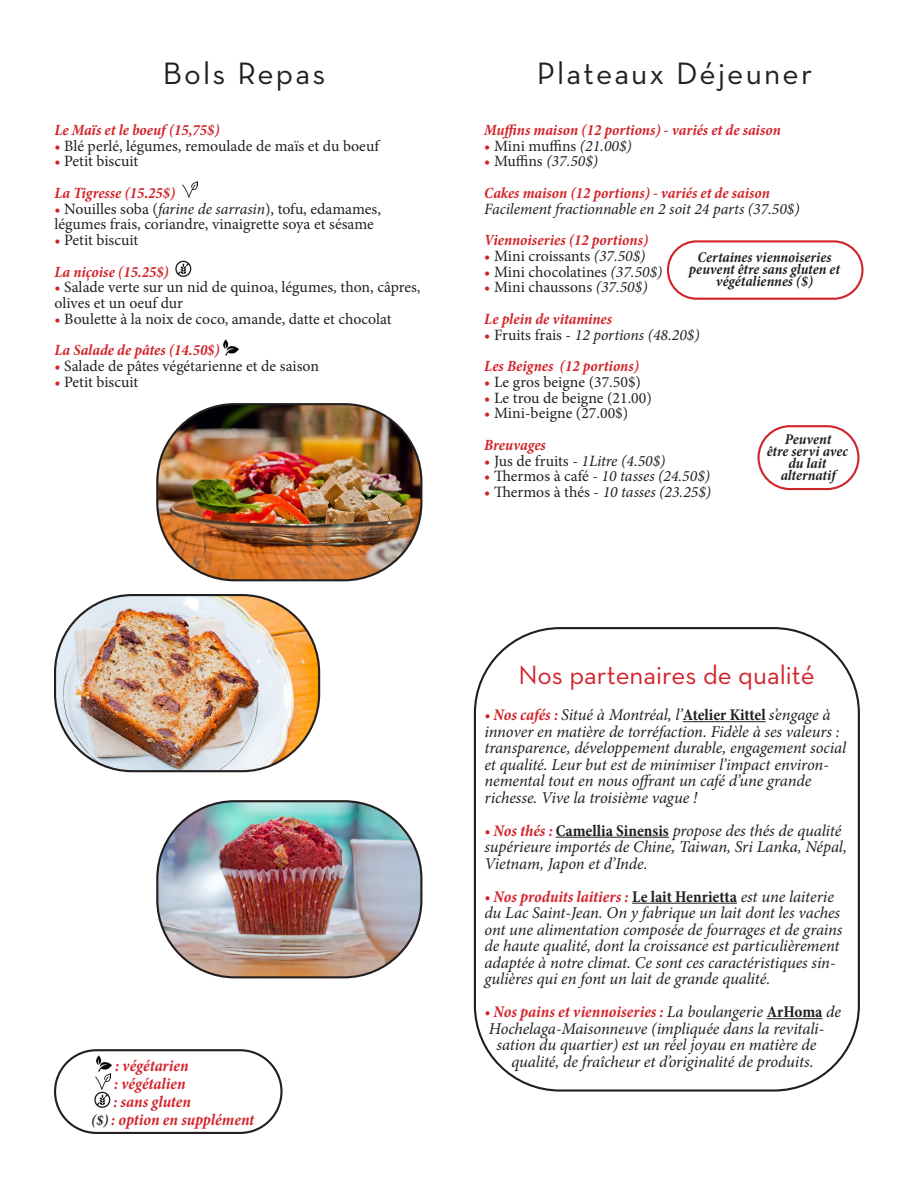
<style>
.page{position:relative;width:918px;height:1188px;background:#fff}
.page>*{position:absolute;margin:0;border:0;box-sizing:border-box;transform-origin:0 0}
.t1{font:31.5px "Neutra Text";letter-spacing:.07em;color:#231f20}
.t2{font:27px "Neutra Text";color:#d1232a}
.t3{font:italic 16.5px/16.5px "Minion Pro";letter-spacing:-.01em;color:#231f20}
.t4{font:italic 700 condensed 16.5px/18px "Minion Pro";letter-spacing:.005em;color:#d1232a}
.t5{font:15.75px/15.8px "Minion Pro";color:#231f20}
.t6{font:italic 15.75px/15.8px "Minion Pro";letter-spacing:-.005em;color:#231f20}
.t7{font:italic 700 condensed 15.75px "Minion Pro";letter-spacing:.005em;color:#d1232a}
.t8{font:italic 700 condensed 15px/12px "Minion Pro";letter-spacing:.005em;color:#231f20;text-align:center}
.s1{color:#d1232a}
.s2{font-style:italic}
.s3{font-style:normal;color:#d1232a}
.s4{font-style:normal}
.s5{font-weight:700;font-stretch:condensed;color:#d1232a}
.s6{font-size:15px;color:#231f20}
.s7{font-weight:700;font-style:normal;font-stretch:condensed}
.s8{font-weight:400;font-stretch:normal;color:#231f20}
.s9{font-style:normal;color:#231f20}
</style>
<div class="page">
<hr style="left:683px;top:721px;width:83px;height:1px;background:#231f20">
<hr style="left:556px;top:837px;width:113px;height:1px;background:#231f20">
<hr style="left:632px;top:903px;width:105px;height:1px;background:#231f20">
<hr style="left:767px;top:1018px;width:55px;height:1px;background:#231f20">
<div style="left:667px;top:240px;width:197px;height:60px;border:2px solid #d1232a;border-radius:29px"></div>
<img style="left:182px;top:182px;width:15px;height:16px">
<img style="left:176px;top:261px;width:16px;height:16px">
<img style="left:223px;top:340px;width:15px;height:15px">
<img style="left:55px;top:595px;width:264px;height:176px">
<div style="left:54px;top:594px;width:266px;height:178px;border:2px solid #231f20;border-radius:77px"></div>
<img style="left:158px;top:801px;width:263px;height:176px">
<div style="left:156px;top:800px;width:266px;height:178px;border:2px solid #231f20;border-radius:77px"></div>
<div style="left:757px;top:425px;width:103px;height:65px;border:2px solid #d1232a;border-radius:31px"></div>
<img style="left:97px;top:1056px;width:15px;height:15px">
<img style="left:96px;top:1073px;width:15px;height:16px">
<img style="left:94px;top:1091px;width:16px;height:16px">
<div style="left:54px;top:1049px;width:229px;height:85px;border:2px solid #231f20;border-radius:41px"></div>
<img style="left:159px;top:404px;width:262px;height:176px">
<div style="left:156px;top:403px;width:266px;height:178px;border:2px solid #231f20;border-radius:77px"></div>
<p class="t1" style="left:163px;top:54px;width:164px">Bols Repas</p>
<p class="t7" style="left:54px;top:119px;width:167px">Le Maïs et le boeuf (15,75$)</p>
<p class="t5" style="left:54px;top:138px;width:326px"><span class="s1">•</span> Blé perlé, légumes, remoulade de maïs et du boeuf</p>
<p class="t5" style="left:54px;top:153px;width:85px"><span class="s1">•</span> Petit biscuit</p>
<p class="t7" style="left:54px;top:182px;width:122px">La Tigresse (15.25$)</p>
<p class="t5" style="left:54px;top:201px;width:328px"><span class="s1">•</span> Nouilles soba (<span class="s2">farine de sarrasin</span>), tofu, edamames, légumes frais, coriandre, vinaigrette soya et sésame</p>
<p class="t5" style="left:54px;top:232px;width:85px"><span class="s1">•</span> Petit biscuit</p>
<p class="t7" style="left:54px;top:261px;width:116px">La niçoise (15.25$)</p>
<p class="t5" style="left:54px;top:279px;width:367px"><span class="s1">•</span> Salade verte sur un nid de quinoa, légumes, thon, câpres, olives et un oeuf dur</p>
<p class="t5" style="left:54px;top:311px;width:339px"><span class="s1">•</span> Boulette à la noix de coco, amande, datte et chocolat</p>
<p class="t7" style="left:54px;top:339px;width:167px">La Salade de pâtes (14.50$)</p>
<p class="t5" style="left:54px;top:358px;width:266px"><span class="s1">•</span> Salade de pâtes végétarienne et de saison</p>
<p class="t5" style="left:54px;top:374px;width:85px"><span class="s1">•</span> Petit biscuit</p>
<p class="t1" style="left:537px;top:54px;width:277px">Plateaux Déjeuner</p>
<p class="t7" style="left:484px;top:119px;width:298px">Muffins maison (12 portions) - variés et de saison</p>
<p class="t5" style="left:484px;top:138px;width:149px"><span class="s1">•</span> Mini muffins <span class="s2">(21.00$)</span></p>
<p class="t6" style="left:484px;top:153px;width:115px"><span class="s3">•</span> <span class="s4">Muffins</span> (37.50$)</p>
<p class="t6" style="left:484px;top:185px;width:317px"><span class="s5">Cakes maison (12 portions) - variés et de saison<br></span>Facilement fractionnable en 2 soit 24 parts (37.50$)</p>
<p class="t7" style="left:484px;top:229px;width:165px">Viennoiseries (12 portions)</p>
<p class="t5" style="left:484px;top:248px;width:163px"><span class="s1">•</span> Mini croissants <span class="s2">(37.50$)</span></p>
<p class="t5" style="left:484px;top:264px;width:180px"><span class="s1">•</span> Mini chocolatines <span class="s2">(37.50$)</span></p>
<p class="t5" style="left:484px;top:279px;width:165px"><span class="s1">•</span> Mini chaussons <span class="s2">(37.50$)</span></p>
<p class="t7" style="left:484px;top:308px;width:129px">Le plein de vitamines</p>
<p class="t6" style="left:484px;top:327px;width:217px"><span class="s3">•</span> <span class="s4">Fruits frais -</span> 12 portions (48.20$)</p>
<p class="t7" style="left:484px;top:355px;width:156px">Les Beignes (12 portions)</p>
<p class="t5" style="left:484px;top:374px;width:158px"><span class="s1">•</span> Le gros beigne (37.50$)</p>
<p class="t5" style="left:484px;top:390px;width:169px"><span class="s1">•</span> Le trou de beigne (21.00)</p>
<p class="t5" style="left:484px;top:405px;width:145px"><span class="s1">•</span> Mini-beigne (27.00$)</p>
<p class="t7" style="left:484px;top:434px;width:63px">Breuvages</p>
<p class="t6" style="left:484px;top:453px;width:183px"><span class="s3">•</span> <span class="s4">Jus de fruits -</span> 1Litre (4.50$)</p>
<p class="t6" style="left:484px;top:468px;width:227px"><span class="s3">•</span> <span class="s4">Thermos à café -</span> 10 tasses (24.50$)</p>
<p class="t6" style="left:484px;top:484px;width:228px"><span class="s3">•</span> <span class="s4">Thermos à thés -</span> 10 tasses (23.25$)</p>
<p class="t8" style="left:689px;top:251px;width:153px">Certaines viennoiseries peuvent être sans gluten et végétaliennes ($)</p>
<p class="t8" style="left:767px;top:433px;width:83px">Peuvent<br>être servi avec du lait</p>
<p class="t8" style="left:781px;top:469px;width:56px">alternatif</p>
<p class="t4" style="left:115px;top:1057px;width:75px">: végétarien</p>
<p class="t4" style="left:113px;top:1075px;width:79px">: végétalien : sans gluten</p>
<p class="t4" style="left:91px;top:1111px;width:165px"><span class="s6">($)</span> : option en supplément</p>
<p class="t2" style="left:519px;top:658px;width:298px">Nos partenaires de qualité</p>
<p class="t3" style="left:484px;top:706px;width:363px"><span class="s5">• Nos cafés :</span> Situé à Montréal, l’<span class="s7">Atelier Kittel</span> s’engage à innover en matière de torréfaction. Fidèle à ses valeurs : transparence, développement durable, engagement social et qualité. Leur but est de minimiser l’impact environ&shy;nemental tout en nous offrant un café d’une grande richesse. Vive la troisième vague !</p>
<p class="t3" style="left:484px;top:822px;width:364px"><span class="s5">• Nos thés :</span> <span class="s7">Camellia Sinensis</span> propose des thés de qualité supérieure importés de Chine, Taiwan, Sri Lanka, Népal,<br>Vietnam, Japon et d’Inde.</p>
<p class="t3" style="left:484px;top:888px;width:360px"><span class="s5">• Nos produits laitiers :</span> <span class="s7">Le lait Henrietta</span> est une laiterie du Lac Saint-Jean. On y fabrique un lait dont les vaches ont une alimentation composée de fourrages et de grains de haute qualité, dont la croissance est particulièrement adaptée à notre climat. Ce sont ces caractéristiques sin&shy;gulières qui en font un lait de grande qualité.</p>
<p class="t4" style="left:484px;top:1003px;width:358px">• Nos pains et viennoiseries : <span class="s8">La boulangerie</span> <span class="s9">ArHoma</span> <span class="s8">de</span></p>
<p class="t3" style="left:489px;top:1020px;width:337px">Hochelaga-Maisonneuve (impliquée dans la revitali-</p>
<p class="t3" style="left:496px;top:1036px;width:322px">sation du quartier) est un réel joyau en matière de</p>
<p class="t3" style="left:511px;top:1053px;width:304px">qualité, de fraîcheur et d’originalité de produits.</p>
</div>
